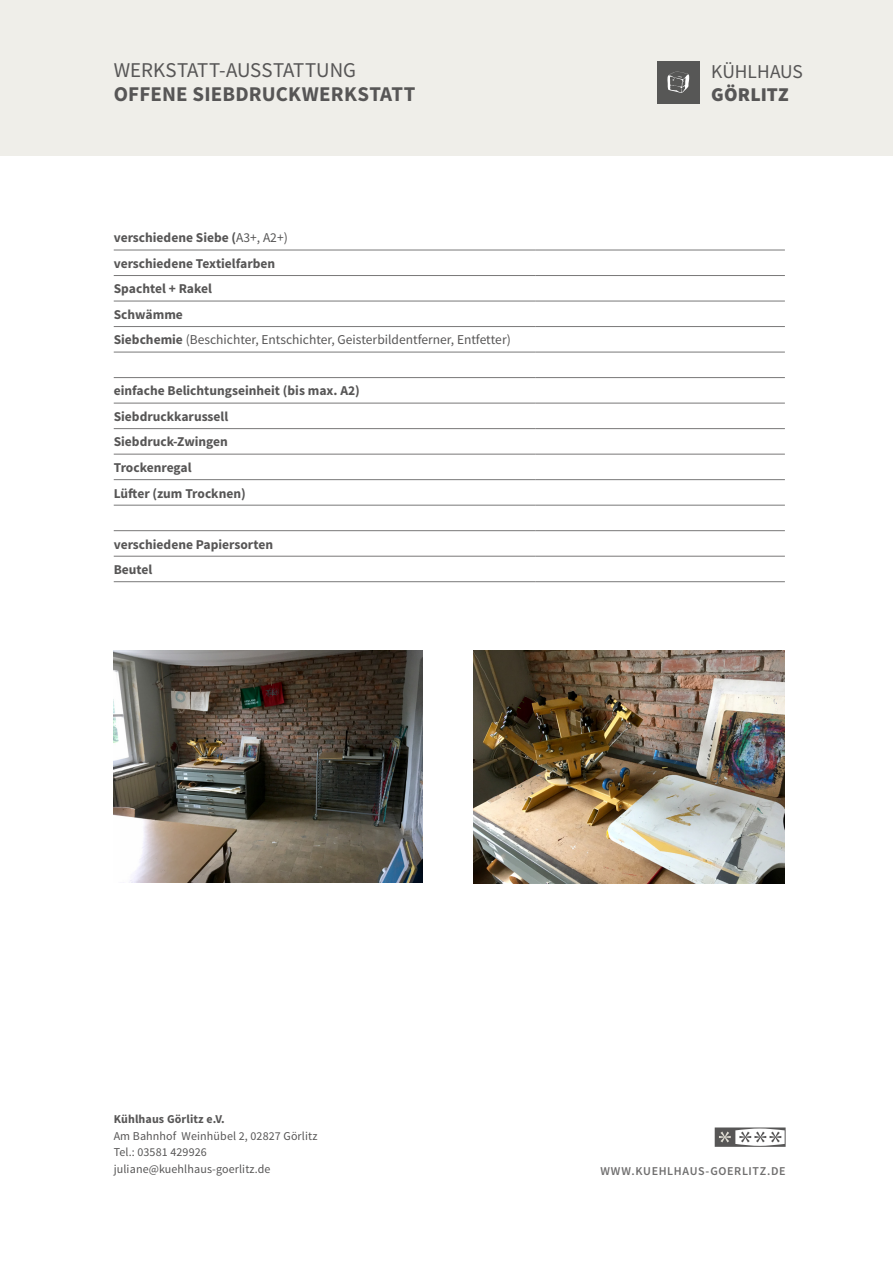
<style>
.page{position:relative;width:893px;height:1263px;background:#fff}
.page>*{position:absolute;margin:0;border:0;box-sizing:border-box;transform-origin:0 0}
.t1{font:700 21px "Source Sans Pro";letter-spacing:.01em;color:#575656}
.t2{font:21px "Source Sans Pro";color:#575656}
.t3{font:19.65px "Source Sans Pro";color:#575656}
.t4{font:900 19.65px "Source Sans Pro";letter-spacing:.01em;color:#575656}
.t5{font:700 13.5px/25.5px "Source Sans Pro";color:#575656}
.t6{font:12px/16.5px "Source Sans Pro";letter-spacing:.01em;color:#575656}
.t7{font:600 12px "Source Sans Pro";letter-spacing:.055em;color:#706f6f}
.t8{font:700 12px "Source Sans Pro";letter-spacing:.01em;color:#575656}
.s1{font-weight:400}
</style>
<div class="page">
<div style="left:0;top:0;width:893px;height:155px;background:#efeee9"></div>
<div style="left:657px;top:62px;width:43px;height:42px;background:#575756"></div>
<svg style="left:667px;top:71px;width:22px;height:22px"></svg>
<svg style="left:715px;top:1127px;width:71px;height:20px"></svg>
<hr style="left:114px;top:250px;width:422px;height:1px;background:#797878">
<hr style="left:536px;top:250px;width:249px;height:1px;background:#797878">
<hr style="left:114px;top:275px;width:422px;height:1px;background:#797878">
<hr style="left:536px;top:275px;width:249px;height:1px;background:#797878">
<hr style="left:114px;top:301px;width:422px;height:1px;background:#797878">
<hr style="left:536px;top:301px;width:249px;height:1px;background:#797878">
<hr style="left:114px;top:326px;width:422px;height:1px;background:#797878">
<hr style="left:536px;top:326px;width:249px;height:1px;background:#797878">
<hr style="left:114px;top:352px;width:422px;height:1px;background:#797878">
<hr style="left:536px;top:352px;width:249px;height:1px;background:#797878">
<hr style="left:114px;top:377px;width:422px;height:1px;background:#797878">
<hr style="left:536px;top:377px;width:249px;height:1px;background:#797878">
<hr style="left:114px;top:403px;width:422px;height:1px;background:#797878">
<hr style="left:536px;top:403px;width:249px;height:1px;background:#797878">
<hr style="left:114px;top:428px;width:422px;height:1px;background:#797878">
<hr style="left:536px;top:428px;width:249px;height:1px;background:#797878">
<hr style="left:114px;top:454px;width:422px;height:1px;background:#797878">
<hr style="left:536px;top:454px;width:249px;height:1px;background:#797878">
<hr style="left:114px;top:479px;width:422px;height:1px;background:#797878">
<hr style="left:536px;top:479px;width:249px;height:1px;background:#797878">
<hr style="left:114px;top:505px;width:422px;height:1px;background:#797878">
<hr style="left:536px;top:505px;width:249px;height:1px;background:#797878">
<hr style="left:114px;top:530px;width:422px;height:1px;background:#797878">
<hr style="left:536px;top:530px;width:249px;height:1px;background:#797878">
<hr style="left:114px;top:556px;width:422px;height:1px;background:#797878">
<hr style="left:536px;top:556px;width:249px;height:1px;background:#797878">
<hr style="left:114px;top:581px;width:422px;height:1px;background:#797878">
<hr style="left:536px;top:581px;width:249px;height:1px;background:#797878">
<img style="left:114px;top:651px;width:308px;height:231px">
<img style="left:474px;top:651px;width:311px;height:233px">
<h1 class="t2" style="left:114px;top:57px;width:244px">WERKSTATT-AUSSTATTUNG</h1>
<h1 class="t1" style="left:114px;top:81px;width:303px">OFFENE SIEBDRUCKWERKSTATT</h1>
<p class="t5" style="left:114px;top:226px;width:398px">verschiedene Siebe (<span class="s1">A3+, A2+)<br></span>verschiedene Textielfarben<br>Spachtel + Rakel<br>Schwämme<br>Siebchemie <span class="s1">(Beschichter, Entschichter, Geisterbildentferner, Entfetter)</span></p>
<p class="t5" style="left:114px;top:379px;width:248px">einfache Belichtungseinheit (bis max. A2)<br>Siebdruckkarussell<br>Siebdruck-Zwingen<br>Trockenregal<br>Lüfter (zum Trocknen)</p>
<p class="t5" style="left:114px;top:532px;width:161px">verschiedene Papiersorten<br>Beutel</p>
<h2 class="t3" style="left:711px;top:60px;width:93px">KÜHLHAUS</h2>
<h2 class="t4" style="left:711px;top:82px;width:79px">GÖRLITZ</h2>
<p class="t8" style="left:114px;top:1111px;width:113px">Kühlhaus Görlitz e.V.</p>
<p class="t6" style="left:114px;top:1127px;width:205px">Am Bahnhof Weinhübel 2, 02827 Görlitz<br>Tel.: 03581 429926 juliane@kuehlhaus-goerlitz.de</p>
<p class="t7" style="left:600px;top:1164px;width:187px">WWW.KUEHLHAUS-GOERLITZ.DE</p>
</div>
